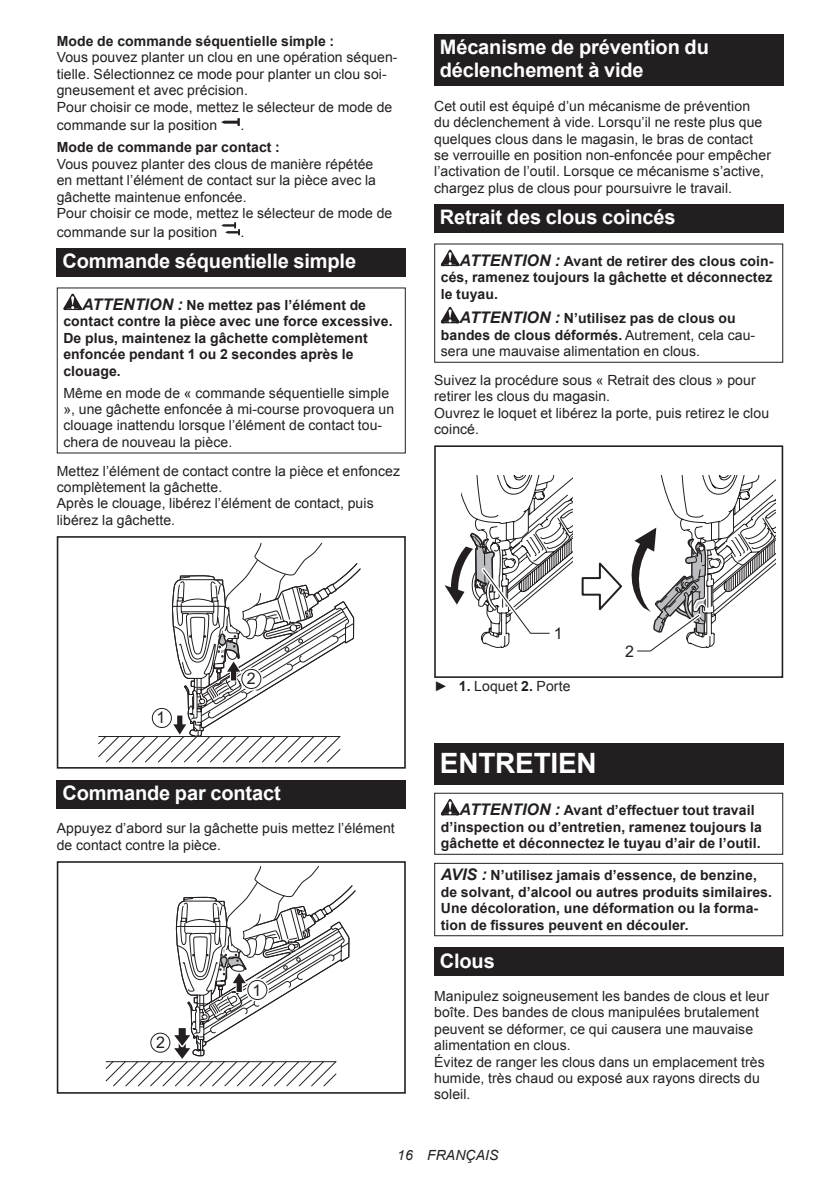
<style>
.page{position:relative;width:840px;height:1191px;background:#fff}
.page>*{position:absolute;margin:0;border:0;box-sizing:border-box;transform-origin:0 0}
.t1{font:700 28px "Arial";letter-spacing:-.01em;color:#fff}
.t2{font:700 20px/23.4px "Arial";letter-spacing:-.01em;color:#fff}
.t3{font:16px "Arial";color:#231f20}
.t4{font:14px/16.4px "Arial";letter-spacing:.005em;color:#231f20}
.t5{font:700 14px/16.4px "Arial";letter-spacing:.005em;color:#231f20}
.t6{font:italic 14px "Arial";letter-spacing:.005em;color:#231f20}
.s1{font-style:italic;font-size:16px}
.s2{font-weight:700;font-style:italic;font-size:16px}
.s3{font-weight:700}
</style>
<div class="page">
<svg style="left:221px;top:118px;width:19px;height:8px"></svg>
<svg style="left:221px;top:222px;width:19px;height:13px"></svg>
<div style="left:57px;top:248px;width:348px;height:28px;background:#231f20"></div>
<svg style="left:63px;top:294px;width:19px;height:16px"></svg>
<svg style="left:98px;top:542px;width:263px;height:221px"></svg>
<div style="left:152px;top:708px;width:20px;height:20px;border:1px solid #231f20;border-radius:50%"></div>
<svg style="left:240px;top:667px;width:23px;height:23px"></svg>
<div style="left:242px;top:669px;width:19px;height:19px;background:#fff;border-radius:50%"></div>
<div style="left:241px;top:669px;width:20px;height:20px;border:1px solid #231f20;border-radius:50%"></div>
<div style="left:57px;top:536px;width:348px;height:232px;border:2px solid #231f20"></div>
<div style="left:57px;top:780px;width:348px;height:28px;background:#231f20"></div>
<div style="left:57px;top:861px;width:348px;height:232px;border:2px solid #231f20"></div>
<svg style="left:105px;top:866px;width:251px;height:220px"></svg>
<svg style="left:246px;top:978px;width:23px;height:23px"></svg>
<div style="left:248px;top:980px;width:19px;height:19px;background:#fff;border-radius:50%"></div>
<div style="left:247px;top:980px;width:20px;height:20px;border:1px solid #231f20;border-radius:50%"></div>
<svg style="left:149px;top:1031px;width:23px;height:23px"></svg>
<div style="left:151px;top:1033px;width:19px;height:19px;background:#fff;border-radius:50%"></div>
<div style="left:150px;top:1032px;width:20px;height:20px;border:1px solid #231f20;border-radius:50%"></div>
<div style="left:434px;top:34px;width:348px;height:52px;background:#231f20"></div>
<div style="left:434px;top:204px;width:348px;height:29px;background:#231f20"></div>
<svg style="left:440px;top:250px;width:19px;height:16px"></svg>
<svg style="left:440px;top:307px;width:19px;height:16px"></svg>
<div style="left:434px;top:243px;width:348px;height:120px;border:1px solid #231f20"></div>
<div style="left:434px;top:445px;width:348px;height:233px;border:2px solid #231f20"></div>
<svg style="left:444px;top:475px;width:127px;height:173px"></svg>
<svg style="left:581px;top:475px;width:193px;height:177px"></svg>
<div style="left:434px;top:743px;width:348px;height:41px;background:#231f20"></div>
<svg style="left:440px;top:799px;width:19px;height:16px"></svg>
<div style="left:434px;top:792px;width:348px;height:62px;border:1px solid #231f20"></div>
<div style="left:434px;top:863px;width:348px;height:73px;border:1px solid #231f20"></div>
<div style="left:434px;top:947px;width:348px;height:29px;background:#231f20"></div>
<p class="t5" style="left:57px;top:33px;width:279px">Mode de commande séquentielle simple :</p>
<p class="t4" style="left:57px;top:49px;width:342px">Vous pouvez planter un clou en une opération séquen&shy;tielle. Sélectionnez ce mode pour planter un clou soi&shy;gneusement et avec précision.<br>Pour choisir ce mode, mettez le sélecteur de mode de</p>
<p class="t4" style="left:57px;top:117px;width:162px">commande sur la position</p>
<p class="t4" style="left:240px;top:117px;width:5px">.</p>
<p class="t5" style="left:57px;top:140px;width:224px">Mode de commande par contact :</p>
<p class="t4" style="left:57px;top:156px;width:337px">Vous pouvez planter des clous de manière répétée en mettant l’élément de contact sur la pièce avec la gâchette maintenue enfoncée.<br>Pour choisir ce mode, mettez le sélecteur de mode de</p>
<p class="t4" style="left:57px;top:224px;width:162px">commande sur la position</p>
<p class="t4" style="left:240px;top:224px;width:5px">.</p>
<h2 class="t2" style="left:62px;top:250px;width:295px">Commande séquentielle simple</h2>
<p class="t5" style="left:63px;top:297px;width:330px;text-indent:19px"><span class="s1">ATTENTION :</span> Ne mettez pas l’élément de contact contre la pièce avec une force excessive.<br>De plus, maintenez la gâchette complètement enfoncée pendant 1 ou 2 secondes après le clouage.</p>
<p class="t4" style="left:63px;top:385px;width:332px">Même en mode de « commande séquentielle simple », une gâchette enfoncée à mi-course provoquera un clouage inattendu lorsque l’élément de contact tou&shy;chera de nouveau la pièce.</p>
<p class="t4" style="left:57px;top:462px;width:344px">Mettez l’élément de contact contre la pièce et enfoncez complètement la gâchette.<br>Après le clouage, libérez l’élément de contact, puis libérez la gâchette.</p>
<h2 class="t2" style="left:439px;top:36px;width:270px">Mécanisme de prévention du déclenchement à vide</h2>
<p class="t4" style="left:434px;top:98px;width:338px">Cet outil est équipé d’un mécanisme de prévention<br>du déclenchement à vide. Lorsqu’il ne reste plus que quelques clous dans le magasin, le bras de contact se verrouille en position non-enfoncée pour empêcher l’activation de l’outil. Lorsque ce mécanisme s’active, chargez plus de clous pour poursuivre le travail.</p>
<h2 class="t2" style="left:439px;top:206px;width:237px">Retrait des clous coincés</h2>
<p class="t5" style="left:440px;top:253px;width:334px;text-align:justify;text-indent:19px"><span class="s1">ATTENTION :</span> Avant de retirer des clous coin&shy;cés, ramenez toujours la gâchette et déconnectez le tuyau.</p>
<p class="t4" style="left:440px;top:310px;width:316px;text-indent:19px"><span class="s2">ATTENTION :</span> <span class="s3">N’utilisez pas de clous ou bandes de clous déformés.</span> Autrement, cela cau&shy;sera une mauvaise alimentation en clous.</p>
<p class="t4" style="left:434px;top:372px;width:336px">Suivez la procédure sous « Retrait des clous » pour retirer les clous du magasin.<br>Ouvrez le loquet et libérez la porte, puis retirez le clou coincé.</p>
<p class="t3" style="left:156px;top:707px;width:10px">1</p>
<p class="t3" style="left:247px;top:668px;width:10px">2</p>
<h2 class="t2" style="left:62px;top:782px;width:220px">Commande par contact</h2>
<p class="t4" style="left:57px;top:820px;width:339px">Appuyez d’abord sur la gâchette puis mettez l’élément de contact contre la pièce.</p>
<p class="t3" style="left:156px;top:1032px;width:10px">2</p>
<p class="t3" style="left:252px;top:979px;width:10px">1</p>
<p class="t3" style="left:553px;top:622px;width:10px">1</p>
<p class="t4" style="left:434px;top:678px;width:138px">► <span class="s3">1.</span> Loquet <span class="s3">2.</span> Porte</p>
<p class="t3" style="left:625px;top:640px;width:10px">2</p>
<h1 class="t1" style="left:439px;top:745px;width:158px">ENTRETIEN</h1>
<p class="t5" style="left:440px;top:802px;width:322px;text-indent:19px"><span class="s1">ATTENTION :</span> Avant d’effectuer tout travail d’inspection ou d’entretien, ramenez toujours la gâchette et déconnectez le tuyau d’air de l’outil.</p>
<p class="t5" style="left:440px;top:867px;width:332px"><span class="s1">AVIS :</span> N’utilisez jamais d’essence, de benzine, de solvant, d’alcool ou autres produits similaires.<br>Une décoloration, une déformation ou la forma&shy;tion de fissures peuvent en découler.</p>
<h2 class="t2" style="left:439px;top:949px;width:56px">Clous</h2>
<p class="t4" style="left:434px;top:988px;width:336px">Manipulez soigneusement les bandes de clous et leur boîte. Des bandes de clous manipulées brutalement peuvent se déformer, ce qui causera une mauvaise alimentation en clous.<br>Évitez de ranger les clous dans un emplacement très humide, très chaud ou exposé aux rayons directs du soleil.</p>
<p class="t6" style="left:397px;top:1146px;width:103px">16 FRANÇAIS</p>
</div>
